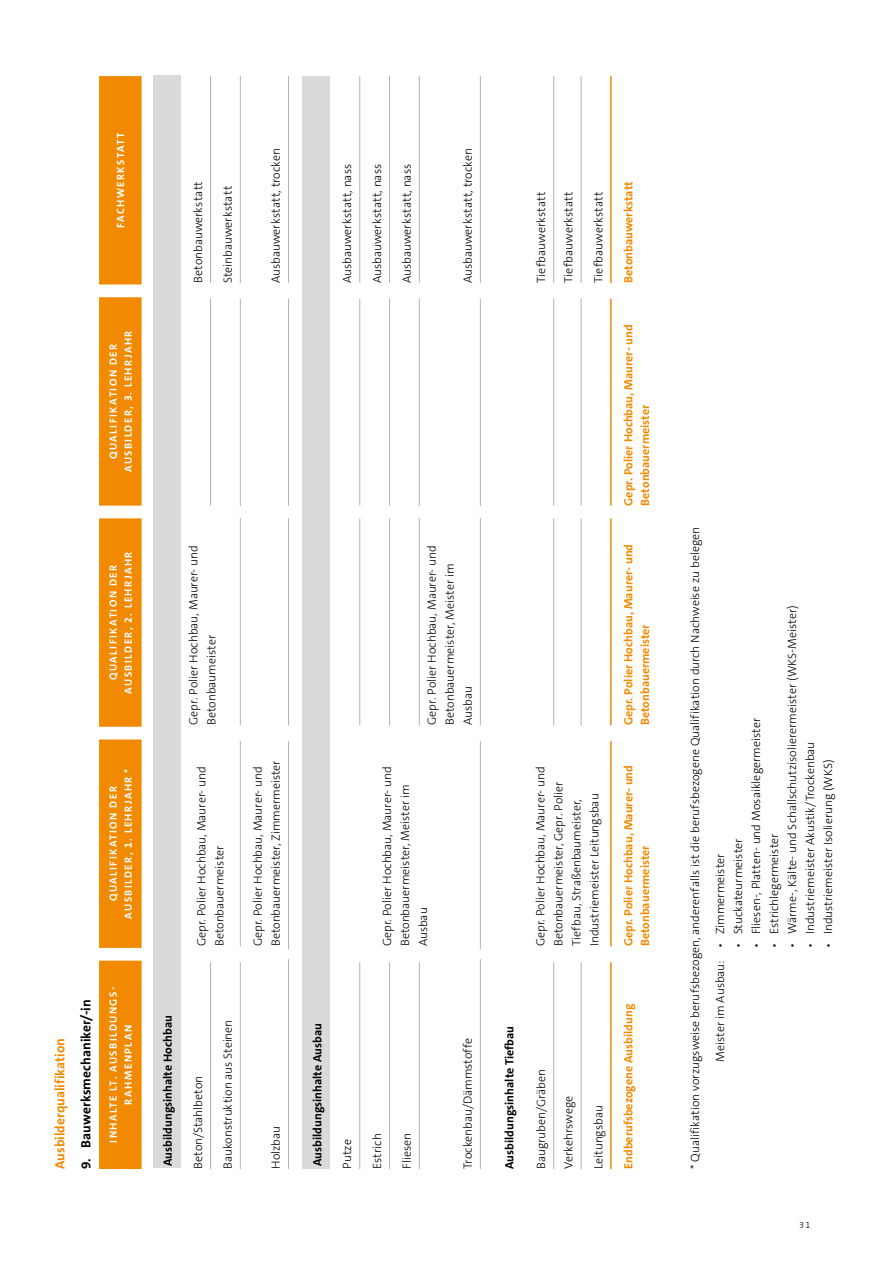
<style>
.page{position:relative;width:893px;height:1263px;background:#fff}
.page>*{position:absolute;margin:0;border:0;box-sizing:border-box;transform-origin:0 0}
.t1{font:700 13.5px "The Sans C5";color:#000}
.t2{font:700 13.5px "The Sans C5";color:#f18a00}
.t3{font:300 12px/18px "The Sans C5";color:#000}
.t4{font:700 12px/16.5px "The Sans C5";color:#f18a00}
.t5{font:700 12px "The Sans C5";color:#000}
.t6{font:700 10.5px/15px "The Sans C5";letter-spacing:.135em;color:#fff;text-align:center}
.t7{font:300 9px "The Sans C5";color:#000}
</style>
<div class="page">
<div style="left:153px;top:75px;width:27px;height:1093px;background:#d9dadb"></div>
<div style="left:302px;top:77px;width:27px;height:1092px;background:#d9dadb"></div>
<svg style="left:99px;top:76px;width:43px;height:1093px;background:#f1900e"></svg>
<hr style="left:210px;top:962px;width:1px;height:207px;background:#b1b3b4">
<hr style="left:240px;top:962px;width:1px;height:207px;background:#b1b3b4">
<hr style="left:210px;top:76px;width:1px;height:207px;background:#b1b3b4">
<hr style="left:240px;top:76px;width:1px;height:207px;background:#b1b3b4">
<hr style="left:359px;top:962px;width:1px;height:207px;background:#b1b3b4">
<hr style="left:389px;top:962px;width:1px;height:207px;background:#b1b3b4">
<hr style="left:419px;top:962px;width:1px;height:207px;background:#b1b3b4">
<hr style="left:553px;top:962px;width:1px;height:207px;background:#b1b3b4">
<hr style="left:581px;top:962px;width:1px;height:207px;background:#b1b3b4">
<hr style="left:240px;top:741px;width:1px;height:205px;background:#b1b3b4">
<hr style="left:288px;top:959px;width:1px;height:210px;background:#b1b3b4">
<hr style="left:480px;top:959px;width:1px;height:210px;background:#b1b3b4">
<hr style="left:288px;top:741px;width:1px;height:208px;background:#b1b3b4">
<hr style="left:480px;top:741px;width:1px;height:208px;background:#b1b3b4">
<hr style="left:288px;top:76px;width:1px;height:207px;background:#b1b3b4">
<hr style="left:480px;top:76px;width:1px;height:207px;background:#b1b3b4">
<hr style="left:240px;top:518px;width:1px;height:207px;background:#b1b3b4">
<hr style="left:288px;top:518px;width:1px;height:207px;background:#b1b3b4">
<hr style="left:480px;top:518px;width:1px;height:207px;background:#b1b3b4">
<hr style="left:210px;top:299px;width:1px;height:207px;background:#b1b3b4">
<hr style="left:240px;top:299px;width:1px;height:207px;background:#b1b3b4">
<hr style="left:288px;top:299px;width:1px;height:207px;background:#b1b3b4">
<hr style="left:480px;top:299px;width:1px;height:207px;background:#b1b3b4">
<hr style="left:359px;top:76px;width:1px;height:207px;background:#b1b3b4">
<hr style="left:389px;top:76px;width:1px;height:207px;background:#b1b3b4">
<hr style="left:419px;top:76px;width:1px;height:207px;background:#b1b3b4">
<hr style="left:553px;top:76px;width:1px;height:207px;background:#b1b3b4">
<hr style="left:581px;top:76px;width:1px;height:207px;background:#b1b3b4">
<hr style="left:359px;top:518px;width:1px;height:207px;background:#b1b3b4">
<hr style="left:389px;top:518px;width:1px;height:207px;background:#b1b3b4">
<hr style="left:419px;top:518px;width:1px;height:207px;background:#b1b3b4">
<hr style="left:553px;top:518px;width:1px;height:207px;background:#b1b3b4">
<hr style="left:581px;top:518px;width:1px;height:207px;background:#b1b3b4">
<hr style="left:359px;top:299px;width:1px;height:207px;background:#b1b3b4">
<hr style="left:389px;top:299px;width:1px;height:207px;background:#b1b3b4">
<hr style="left:419px;top:299px;width:1px;height:207px;background:#b1b3b4">
<hr style="left:553px;top:299px;width:1px;height:207px;background:#b1b3b4">
<hr style="left:581px;top:299px;width:1px;height:207px;background:#b1b3b4">
<hr style="left:610px;top:962px;width:2px;height:207px;background:#f18a00">
<hr style="left:610px;top:741px;width:2px;height:205px;background:#f18a00">
<hr style="left:610px;top:518px;width:2px;height:207px;background:#f18a00">
<hr style="left:610px;top:299px;width:2px;height:207px;background:#f18a00">
<hr style="left:610px;top:76px;width:2px;height:207px;background:#f18a00">
<p class="t6" style="left:113px;top:228px;width:97px;rotate:-90deg">FACHWERKSTATT</p>
<p class="t6" style="left:106px;top:472px;width:143px;rotate:-90deg">QUALIFIKATION DER<br>AUSBILDER, 3. LEHRJAHR</p>
<p class="t3" style="left:189px;top:283px;width:103px;rotate:-90deg">Betonbauwerkstatt</p>
<p class="t3" style="left:219px;top:283px;width:98px;rotate:-90deg">Steinbauwerkstatt</p>
<p class="t3" style="left:267px;top:283px;width:136px;rotate:-90deg">Ausbauwerkstatt, trocken</p>
<p class="t6" style="left:106px;top:693px;width:143px;rotate:-90deg">QUALIFIKATION DER<br>AUSBILDER, 2. LEHRJAHR</p>
<p class="t6" style="left:106px;top:919px;width:152px;rotate:-90deg">QUALIFIKATION DER<br>AUSBILDER, 1. LEHRJAHR *</p>
<p class="t2" style="left:51px;top:1169px;width:133px;rotate:-90deg">Ausbilderqualifikation</p>
<p class="t1" style="left:77px;top:1169px;width:171px;rotate:-90deg">9. Bauwerksmechaniker/-in</p>
<p class="t6" style="left:106px;top:1143px;width:157px;rotate:-90deg">INHALTE LT. AUSBILDUNGS-<br>RAHMENPLAN</p>
<p class="t3" style="left:184px;top:725px;width:181px;rotate:-90deg">Gepr. Polier Hochbau, Maurer- und<br>Betonbaumeister</p>
<p class="t3" style="left:193px;top:946px;width:181px;rotate:-90deg">Gepr. Polier Hochbau, Maurer- und<br>Betonbauermeister</p>
<p class="t3" style="left:249px;top:946px;width:188px;rotate:-90deg">Gepr. Polier Hochbau, Maurer- und<br>Betonbauermeister, Zimmermeister</p>
<p class="t5" style="left:160px;top:1166px;width:152px;rotate:-90deg">Ausbildungsinhalte Hochbau</p>
<p class="t3" style="left:189px;top:1169px;width:95px;rotate:-90deg">Beton/Stahlbeton</p>
<p class="t3" style="left:219px;top:1169px;width:151px;rotate:-90deg">Baukonstruktion aus Steinen</p>
<p class="t3" style="left:267px;top:1169px;width:45px;rotate:-90deg">Holzbau</p>
<p class="t3" style="left:338px;top:283px;width:120px;rotate:-90deg">Ausbauwerkstatt, nass</p>
<p class="t3" style="left:368px;top:283px;width:120px;rotate:-90deg">Ausbauwerkstatt, nass</p>
<p class="t3" style="left:398px;top:283px;width:120px;rotate:-90deg">Ausbauwerkstatt, nass</p>
<p class="t3" style="left:459px;top:283px;width:136px;rotate:-90deg">Ausbauwerkstatt, trocken</p>
<p class="t3" style="left:423px;top:725px;width:181px;rotate:-90deg">Gepr. Polier Hochbau, Maurer- und<br>Betonbauermeister, Meister im<br>Ausbau</p>
<p class="t3" style="left:378px;top:946px;width:181px;rotate:-90deg">Gepr. Polier Hochbau, Maurer- und<br>Betonbauermeister, Meister im<br>Ausbau</p>
<p class="t5" style="left:310px;top:1166px;width:145px;rotate:-90deg">Ausbildungsinhalte Ausbau</p>
<p class="t3" style="left:338px;top:1169px;width:31px;rotate:-90deg">Putze</p>
<p class="t3" style="left:368px;top:1169px;width:37px;rotate:-90deg">Estrich</p>
<p class="t3" style="left:398px;top:1169px;width:37px;rotate:-90deg">Fliesen</p>
<p class="t3" style="left:459px;top:1169px;width:133px;rotate:-90deg">Trockenbau/Dämmstoffe</p>
<p class="t3" style="left:532px;top:283px;width:93px;rotate:-90deg">Tiefbauwerkstatt</p>
<p class="t3" style="left:560px;top:283px;width:93px;rotate:-90deg">Tiefbauwerkstatt</p>
<p class="t3" style="left:589px;top:283px;width:93px;rotate:-90deg">Tiefbauwerkstatt</p>
<p class="t3" style="left:531px;top:946px;width:181px;rotate:-90deg">Gepr. Polier Hochbau, Maurer- und<br>Betonbauermeister, Gepr. Polier<br>Tiefbau, Straßenbaumeister,<br>Industriemeister Leitungsbau</p>
<p class="t4" style="left:620px;top:283px;width:103px;rotate:-90deg">Betonbauwerkstatt</p>
<p class="t4" style="left:620px;top:506px;width:183px;rotate:-90deg">Gepr. Polier Hochbau, Maurer- und<br>Betonbauermeister</p>
<p class="t4" style="left:620px;top:725px;width:183px;rotate:-90deg">Gepr. Polier Hochbau, Maurer- und<br>Betonbauermeister</p>
<p class="t4" style="left:620px;top:946px;width:183px;rotate:-90deg">Gepr. Polier Hochbau, Maurer- und<br>Betonbauermeister</p>
<p class="t5" style="left:502px;top:1169px;width:145px;rotate:-90deg">Ausbildungsinhalte Tiefbau</p>
<p class="t3" style="left:532px;top:1169px;width:102px;rotate:-90deg">Baugruben/Gräben</p>
<p class="t3" style="left:560px;top:1169px;width:75px;rotate:-90deg">Verkehrswege</p>
<p class="t3" style="left:589px;top:1169px;width:65px;rotate:-90deg">Leitungsbau</p>
<p class="t4" style="left:620px;top:1169px;width:167px;rotate:-90deg">Endberufsbezogene Ausbildung</p>
<p class="t3" style="left:683px;top:1062px;width:536px;line-height:25px;text-indent:-107px;rotate:-90deg">* Qualifikation vorzugsweise berufsbezogen, anderenfalls ist die berufsbezogene Qualifikation durch Nachweise zu belegen<br>Meister im Ausbau: • Zimmermeister</p>
<p class="t3" style="left:729px;top:948px;width:111px;rotate:-90deg">• Stuckateurmeister</p>
<p class="t3" style="left:783px;top:948px;width:344px;rotate:-90deg">• Wärme-, Kälte- und Schallschutzisolierermeister (WKS-Meister)</p>
<p class="t3" style="left:747px;top:948px;width:231px;rotate:-90deg">• Fliesen-, Platten- und Mosaiklegermeister</p>
<p class="t3" style="left:801px;top:948px;width:208px;rotate:-90deg">• Industriemeister Akustik/Trockenbau</p>
<p class="t3" style="left:819px;top:948px;width:190px;rotate:-90deg">• Industriemeister Isolierung (WKS)</p>
<p class="t3" style="left:765px;top:948px;width:116px;rotate:-90deg">• Estrichlegermeister</p>
<p class="t7" style="left:799px;top:1219px;width:13px">31</p>
</div>
